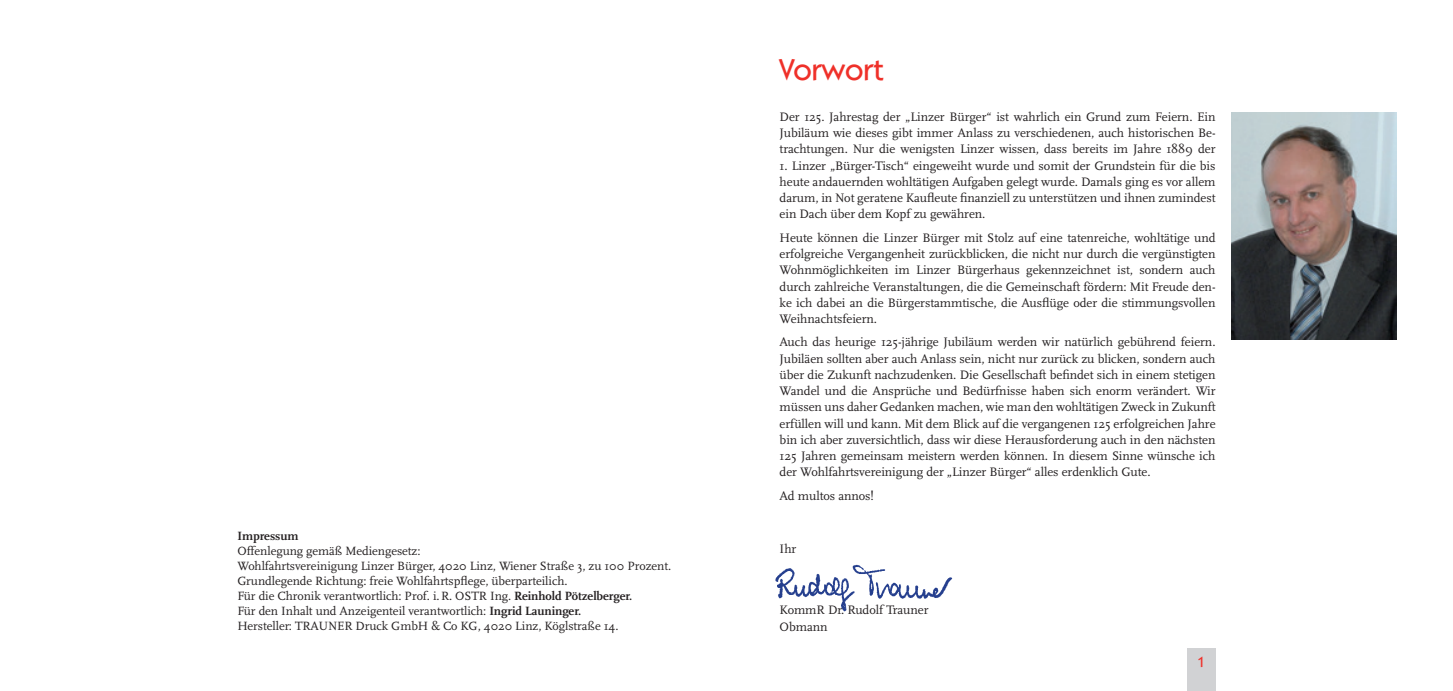
<style>
.page{position:relative;width:1453px;height:691px;background:#fff}
.page>*{position:absolute;margin:0;border:0;box-sizing:border-box;transform-origin:0 0}
.t1{font:500 30px "Itc Kabel";color:#ef3029}
.t2{font:500 15px "Itc Kabel";color:#ef3029}
.t3{font:12.75px/16.2px "Scala";letter-spacing:-.005em;color:#231f20;text-align:justify}
.t4{font:12.5px/15px "Scala";letter-spacing:-.005em;color:#231f20}
.t5{font:700 12.5px "Scala";letter-spacing:-.005em;color:#231f20}
.s1{font-weight:700}
</style>
<div class="page">
<div style="left:1187px;top:648px;width:28px;height:43px;background:#d1d2d4"></div>
<img style="left:1231px;top:112px;width:165px;height:227px">
<img style="left:775px;top:564px;width:178px;height:47px">
<p class="t5" style="left:237px;top:529px;width:63px">Impressum</p>
<p class="t4" style="left:237px;top:544px;width:435px">Offenlegung gemäß Mediengesetz:<br>Wohlfahrtsvereinigung Linzer Bürger, 4020 Linz, Wiener Straße 3, zu 100 Prozent.<br>Grundlegende Richtung: freie Wohlfahrtspflege, überparteilich.<br>Für die Chronik verantwortlich: Prof. i.R. OSTR Ing. <span class="s1">Reinhold Pötzelberger.<br></span>Für den Inhalt und Anzeigenteil verantwortlich: <span class="s1">Ingrid Launinger.<br></span>Hersteller: TRAUNER Druck GmbH &amp; Co KG, 4020 Linz, Köglstraße 14.</p>
<h1 class="t1" style="left:780px;top:52px;width:105px">Vorwort</h1>
<p class="t3" style="left:780px;top:109px;width:437px">Der 125. Jahrestag der „Linzer Bürger“ ist wahrlich ein Grund zum Feiern. Ein Jubiläum wie dieses gibt immer Anlass zu verschiedenen, auch historischen Be&shy;trachtungen. Nur die wenigsten Linzer wissen, dass bereits im Jahre 1889 der</p>
<p class="t3" style="left:780px;top:158px;width:437px">1. Linzer „Bürger-Tisch“ eingeweiht wurde und somit der Grundstein für die bis heute andauernden wohltätigen Aufgaben gelegt wurde. Damals ging es vor allem darum, in Not geratene Kaufleute finanziell zu unterstützen und ihnen zumindest ein Dach über dem Kopf zu gewähren.</p>
<p class="t3" style="left:780px;top:230px;width:437px">Heute können die Linzer Bürger mit Stolz auf eine tatenreiche, wohltätige und erfolgreiche Vergangenheit zurückblicken, die nicht nur durch die vergünstigten Wohnmöglichkeiten im Linzer Bürgerhaus gekennzeichnet ist, sondern auch durch zahlreiche Veranstaltungen, die die Gemeinschaft fördern: Mit Freude den&shy;ke ich dabei an die Bürgerstammtische, die Ausflüge oder die stimmungsvollen Weihnachtsfeiern.</p>
<p class="t3" style="left:780px;top:334px;width:437px">Auch das heurige 125-jährige Jubiläum werden wir natürlich gebührend feiern.<br>Jubiläen sollten aber auch Anlass sein, nicht nur zurück zu blicken, sondern auch über die Zukunft nachzudenken. Die Gesellschaft befindet sich in einem stetigen Wandel und die Ansprüche und Bedürfnisse haben sich enorm verändert. Wir müssen uns daher Gedanken machen, wie man den wohltätigen Zweck in Zukunft erfüllen will und kann. Mit dem Blick auf die vergangenen 125 erfolgreichen Jahre bin ich aber zuversichtlich, dass wir diese Herausforderung auch in den nächsten 125 Jahren gemeinsam meistern werden können. In diesem Sinne wünsche ich der Wohlfahrtsvereinigung der „Linzer Bürger“ alles erdenklich Gute.</p>
<p class="t3" style="left:780px;top:488px;width:96px">Ad multos annos!</p>
<p class="t3" style="left:780px;top:541px;width:18px">Ihr</p>
<p class="t3" style="left:780px;top:602px;width:150px">KommR Dr. Rudolf Trauner<br>Obmann</p>
<p class="t2" style="left:1197px;top:653px;width:10px">1</p>
</div>
